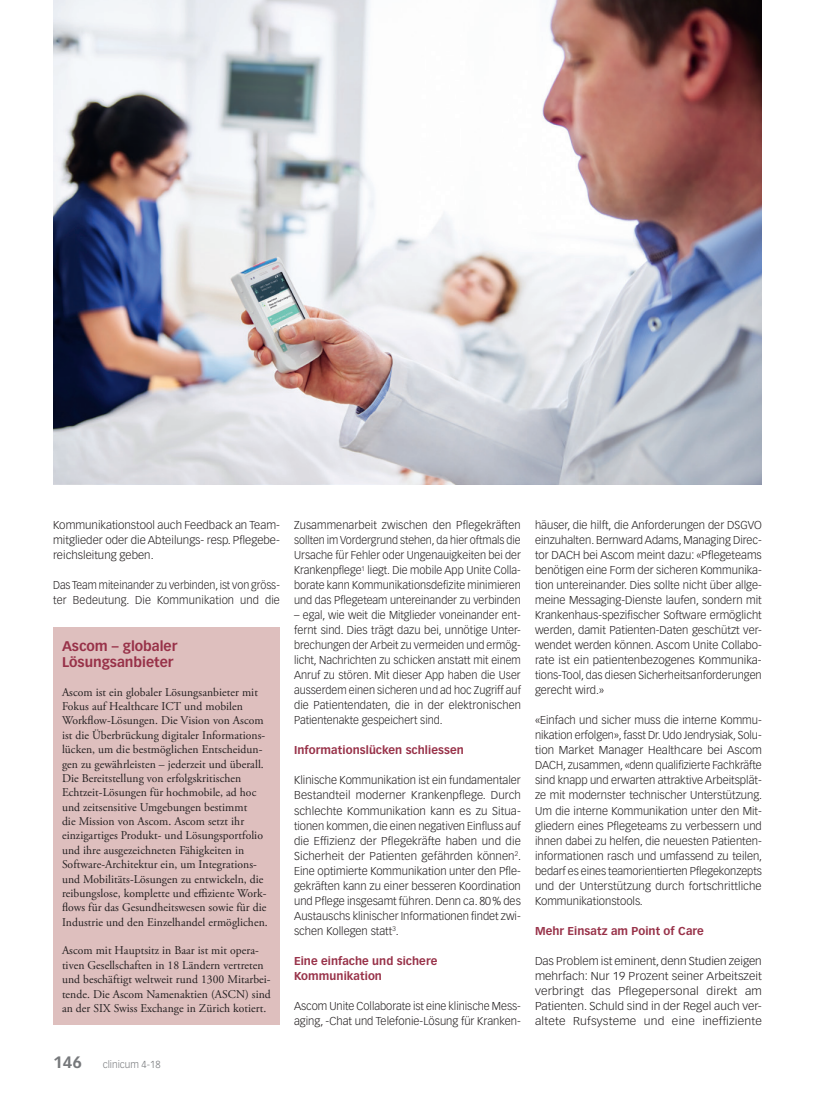
<style>
.page{position:relative;width:815px;height:1099px;background:#fff}
.page>*{position:absolute;margin:0;border:0;box-sizing:border-box;transform-origin:0 0}
.Kastentitel{font:700 13.75px/16.2px "Vectora LT Std";color:#983249}
.Kastentext{font:11.88px/14.4px "Adobe Garamond Pro";letter-spacing:.005em;color:#231f20}
.Lauftext{font:300 11.25px/15px "Vectora LT Std";color:#231f20;text-align:justify}
.Lauftext-2{font:300 11.25px/15px "Vectora LT Std";color:#231f20;text-align:justify;scale:1.04 1}
.ZT_MM{font:700 11.25px/15px "Vectora LT Std";letter-spacing:.005em;color:#983249}
.Lauftext-3{font:300 11.25px/15px "Vectora LT Std";color:#231f20;scale:.95 1}
.t1{font:300 10px "Vectora LT Std";color:#76787b}
.s1{font-weight:700;font-size:16.25px}
</style>
<div class="page">
<div style="left:53px;top:627px;width:227px;height:397px;background:#debfbe"></div>
<img style="left:53px;top:0;width:709px;height:484px">
<p class="Lauftext" style="left:53px;top:518px;width:228px">Kommunikationstool auch Feedback an Team&shy;mitglieder oder die Abteilungs- resp. Pflegebe&shy;reichsleitung geben.</p>
<p class="Lauftext-3" style="left:53px;top:578px;width:240px">Das Team miteinander zu verbinden, ist von gröss&shy;ter Bedeutung. Die Kommunikation und die</p>
<p class="Kastentitel" style="left:62px;top:637px;width:117px">Ascom – globaler<br>Lösungsanbieter</p>
<p class="Kastentext" style="left:62px;top:685px;width:207px">Ascom ist ein globaler Lösungsanbieter mit Fokus auf Healthcare ICT und mobilen Workflow-Lösungen. Die Vision von Ascom ist die Überbrückung digitaler Informations&shy;lücken, um die bestmöglichen Entscheidun&shy;gen zu gewährleisten – jederzeit und überall.<br>Die Bereitstellung von erfolgskritischen Echtzeit-Lösungen für hochmobile, ad hoc und zeitsensitive Umgebungen bestimmt<br>die Mission von Ascom. Ascom setzt ihr einzigartiges Produkt- und Lösungsportfolio und ihre ausgezeichneten Fähigkeiten in Software-Architektur ein, um Integrations&shy;und Mobilitäts-Lösungen zu entwickeln, die reibungslose, komplette und effiziente Work&shy;flows für das Gesundheitswesen sowie für die Industrie und den Einzelhandel ermöglichen.</p>
<p class="Kastentext" style="left:62px;top:943px;width:210px">Ascom mit Hauptsitz in Baar ist mit opera&shy;tiven Gesellschaften in 18 Ländern vertreten und beschäftigt weltweit rund 1300 Mitarbei&shy;tende. Die Ascom Namenaktien (ASCN) sind an der SIX Swiss Exchange in Zürich kotiert.</p>
<p class="t1" style="left:53px;top:1058px;width:109px"><span class="s1">146</span> clinicum 4-18</p>
<p class="Lauftext" style="left:294px;top:518px;width:228px">Zusammenarbeit zwischen den Pflegekräften sollten im Vordergrund stehen, da hier oftmals die Ursache fü r Fehler oder Ungenauigkeiten bei der Krankenpflege<sup>1</sup> liegt. Die mobile App Unite Colla&shy;borate kann Kommunikationsdefizite minimieren und das Pflegeteam untereinander zu verbinden</p>
<p class="Lauftext" style="left:294px;top:608px;width:228px">– egal, wie weit die Mitglieder voneinander ent&shy;fernt sind. Dies trägt dazu bei, unnötige Unter&shy;brechungen der Arbeit zu vermeiden und ermög&shy;licht, Nachrichten zu schicken anstatt mit einem Anruf zu stören. Mit dieser App haben die User ausserdem einen sicheren und ad hoc Zugriff auf die Patientendaten, die in der elektronischen Patientenakte gespeichert sind.</p>
<p class="ZT_MM" style="left:294px;top:743px;width:171px">Informationslücken schliessen</p>
<p class="Lauftext" style="left:294px;top:773px;width:229px;text-align:left">Klinische Kommunikation ist ein fundamentaler Bestandteil moderner Krankenpflege. Durch schlechte Kommunikation kann es zu Situa&shy;tionen kommen, die einen negativen Einfluss auf die Effizienz der Pflegekräfte haben und die Sicherheit der Patienten gefährden können<sup>2</sup>.<br>Eine optimierte Kommunikation unter den Pfle&shy;gekräften kann zu einer besseren Koordination und Pflege insgesamt führen. Denn ca. 80% des Austauschs klinischer Informationen findet zwi&shy;schen Kollegen statt<sup>3</sup>.</p>
<p class="ZT_MM" style="left:294px;top:953px;width:145px">Eine einfache und sichere<br>Kommunikation</p>
<p class="Lauftext" style="left:294px;top:998px;width:228px">Ascom Unite Collaborate ist eine klinische Mess&shy;aging, -Chat und Telefonie-Lösung für Kranken-</p>
<p class="Lauftext" style="left:535px;top:518px;width:228px">häuser, die hilft, die Anforderungen der DSGVO einzuhalten. Bernward Adams, Managing Direc&shy;tor DACH bei Ascom meint dazu: «Pflegeteams benötigen eine Form der sicheren Kommunika&shy;tion untereinander. Dies sollte nicht über allge&shy;meine Messaging-Dienste laufen, sondern mit Krankenhaus-spezifischer Software ermöglicht werden, damit Patienten-Daten geschützt ver&shy;wendet werden können. Ascom Unite Collabo&shy;rate ist ein patientenbezogenes Kommunika&shy;tions-Tool, das diesen Sicherheitsanforderungen gerecht wird.»</p>
<p class="Lauftext" style="left:535px;top:713px;width:229px">«Einfach und sicher muss die interne Kommu&shy;nikation erfolgen», fasst Dr. Udo Jendrysiak, Solu&shy;tion Market Manager Healthcare bei Ascom DACH, zusammen, «denn qualifizierte Fachkräfte sind knapp und erwarten attraktive Arbeitsplät&shy;ze mit modernster technischer Unterstützung.<br>Um die interne Kommunikation unter den Mit&shy;gliedern eines Pflegeteams zu verbessern und ihnen dabei zu helfen, die neuesten Patienten&shy;informationen rasch und umfassend zu teilen, bedarf es eines teamorientierten Pflegekonzepts und der Unterstützung durch fortschrittliche Kommunikationstools.</p>
<p class="ZT_MM" style="left:535px;top:923px;width:170px">Mehr Einsatz am Point of Care</p>
<p class="Lauftext-2" style="left:535px;top:953px;width:220px">Das Problem ist eminent, denn Studien zeigen mehrfach: Nur 19 Prozent seiner Arbeitszeit verbringt das Pflegepersonal direkt am Patienten. Schuld sind in der Regel auch ver&shy;altete Rufsysteme und eine ineffiziente</p>
</div>
